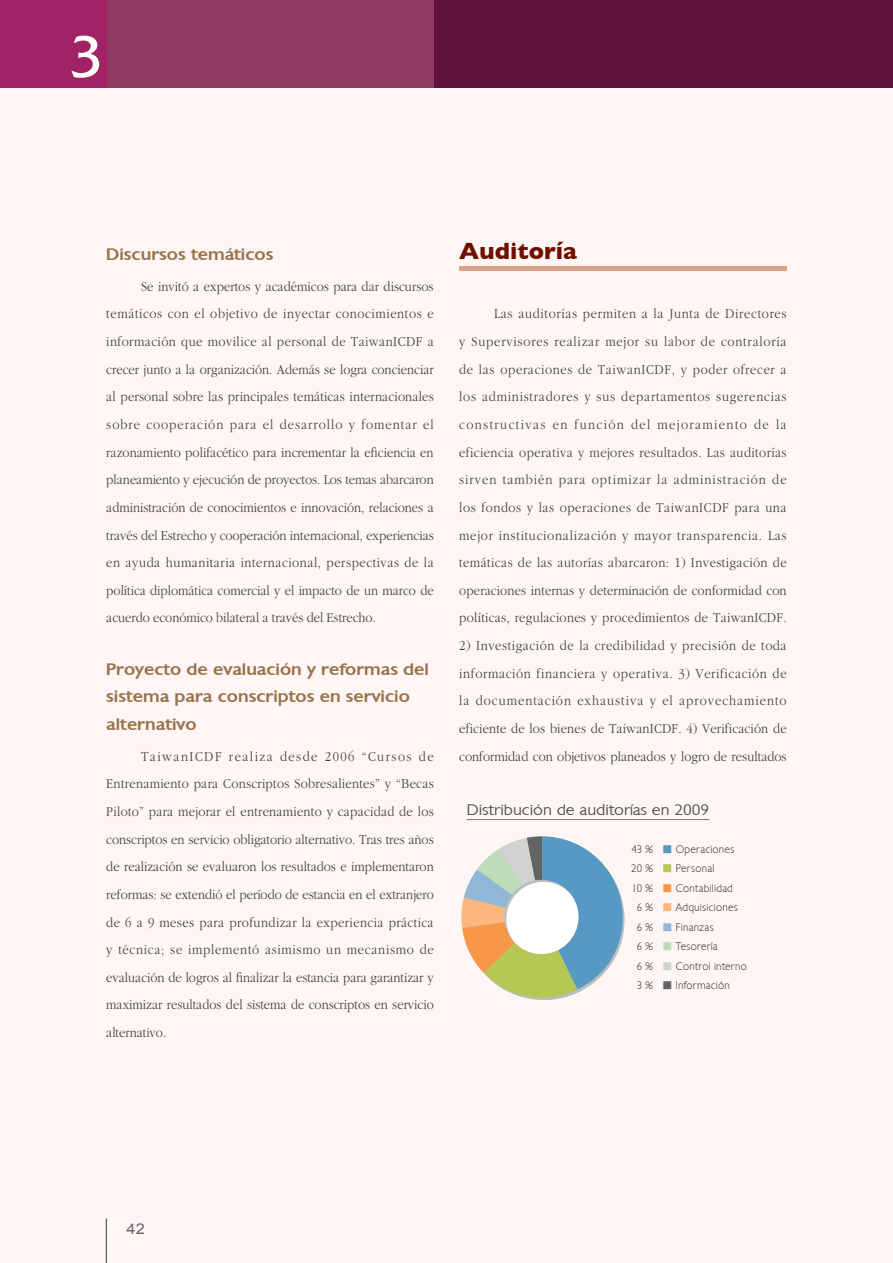
<style>
.page{position:relative;width:893px;height:1263px;background:#fef6f4}
.page>*{position:absolute;margin:0;border:0;box-sizing:border-box;transform-origin:0 0}
.t1{font:300 57px "Quadrat";color:#fbfdf6}
.t2{font:700 24px "Gill Sans";color:#6f0f00}
.t3{font:500 16.2px/27.6px "Chantilly";color:#98734b;scale:1.11 1}
.t4{font:300 14.85px "Chantilly";color:#4b4c4d;scale:1.11 1}
.t5{font:14.85px "Arial";color:#67686b;scale:1.11 1}
.t6{font:300 14.1px/27.6px "Aplgaram";color:#3e3e3f;text-align:justify;scale:1.11 1}
.t7{font:200 10.5px "Chantilly";letter-spacing:.025em;color:#231f20}
.s1{font-family:"DF Li Hei Std W3 B5 pc H";font-weight:400;color:#5699c3}
.s2{font-family:"DF Li Hei Std W3 B5 pc H";font-weight:400;color:#b5c855}
.s3{font-family:"DF Li Hei Std W3 B5 pc H";font-weight:400;color:#f79848}
.s4{font-family:"DF Li Hei Std W3 B5 pc H";font-weight:400;color:#fab67d}
.s5{font-family:"DF Li Hei Std W3 B5 pc H";font-weight:400;color:#91b7d6}
.s6{font-family:"DF Li Hei Std W3 B5 pc H";font-weight:400;color:#bedcba}
.s7{font-family:"DF Li Hei Std W3 B5 pc H";font-weight:400;color:#d1d2d4}
.s8{font-family:"DF Li Hei Std W3 B5 pc H";font-weight:400;color:#636366}
</style>
<div class="page">
<div style="left:0;top:0;width:893px;height:88px;background:#923962"></div>
<div style="left:0;top:0;width:106px;height:88px;background:#a12366"></div>
<div style="left:434px;top:0;width:459px;height:88px;background:#5f133c"></div>
<hr style="left:106px;top:1218px;width:1px;height:45px;background:#454647">
<div style="left:459px;top:266px;width:328px;height:5px;background:#daa284"></div>
<hr style="left:467px;top:819px;width:242px;height:1px;background:#8a7966">
<svg style="left:461px;top:836px;width:163px;height:164px"></svg>
<h1 class="t1" style="left:67px;top:23px;width:39px">3</h1>
<p class="t3" style="left:106px;top:240px;width:152px">Discursos temáticos</p>
<p class="t6" style="left:106px;top:274px;width:296px;text-indent:35px">Se invitó a expertos y académicos para dar discursos temáticos con el objetivo de inyectar conocimientos e información que movilice al personal de TaiwanICDF a crecer junto a la organización. Además se logra concienciar al personal sobre las principales temáticas internacionales sobre cooperación para el desarrollo y fomentar el razonamiento polifacético para incrementar la eficiencia en planeamiento y ejecución de proyectos. Los temas abarcaron administración de conocimientos e innovación, relaciones a través del Estrecho y cooperación internacional, experiencias en ayuda humanitaria internacional, perspectivas de la política diplomática comercial y el impacto de un marco de acuerdo económico bilateral a través del Estrecho.</p>
<p class="t3" style="left:106px;top:655px;width:292px">Proyecto de evaluación y reformas del sistema para conscriptos en servicio alternativo</p>
<p class="t6" style="left:106px;top:743px;width:296px;text-indent:35px">TaiwanICDF realiza desde 2006 “Cursos de Entrenamiento para Conscriptos Sobresalientes” y “Becas Piloto” para mejorar el entrenamiento y capacidad de los conscriptos en servicio obligatorio alternativo. Tras tres años de realización se evaluaron los resultados e implementaron reformas: se extendió el período de estancia en el extranjero de 6 a 9 meses para profundizar la experiencia práctica y técnica; se implementó asimismo un mecanismo de evaluación de logros al finalizar la estancia para garantizar y maximizar resultados del sistema de conscriptos en servicio alternativo.</p>
<h2 class="t2" style="left:459px;top:237px;width:119px">Auditoría</h2>
<p class="t6" style="left:459px;top:301px;width:296px;text-indent:35px">Las auditorías permiten a la Junta de Directores y Supervisores realizar mejor su labor de contraloría de las operaciones de TaiwanICDF, y poder ofrecer a los administradores y sus departamentos sugerencias constructivas en función del mejoramiento de la eficiencia operativa y mejores resultados. Las auditorías sirven también para optimizar la administración de los fondos y las operaciones de TaiwanICDF para una mejor institucionalización y mayor transparencia. Las temáticas de las autorías abarcaron: 1) Investigación de operaciones internas y determinación de conformidad con políticas, regulaciones y procedimientos de TaiwanICDF.</p>
<p class="t6" style="left:459px;top:633px;width:296px">2) Investigación de la credibilidad y precisión de toda información financiera y operativa. 3) Verificación de la documentación exhaustiva y el aprovechamiento eficiente de los bienes de TaiwanICDF. 4) Verificación de conformidad con objetivos planeados y logro de resultados</p>
<p class="t4" style="left:467px;top:801px;width:220px">Distribución de auditorías en 2009</p>
<p class="t7" style="left:631px;top:842px;width:105px">43 % <span class="s1">■</span> Operaciones</p>
<p class="t7" style="left:631px;top:862px;width:85px">20 % <span class="s2">■</span> Personal</p>
<p class="t7" style="left:632px;top:881px;width:103px">10 % <span class="s3">■</span> Contabilidad</p>
<p class="t7" style="left:637px;top:901px;width:103px">6 % <span class="s4">■</span> Adquisiciones</p>
<p class="t7" style="left:637px;top:920px;width:79px">6 % <span class="s5">■</span> Finanzas</p>
<p class="t7" style="left:637px;top:940px;width:82px">6 % <span class="s6">■</span> Tesorería</p>
<p class="t7" style="left:637px;top:959px;width:112px">6 % <span class="s7">■</span> Control interno</p>
<p class="t7" style="left:637px;top:979px;width:95px">3 % <span class="s8">■</span> Información</p>
<p class="t5" style="left:126px;top:1220px;width:18px">42</p>
</div>
